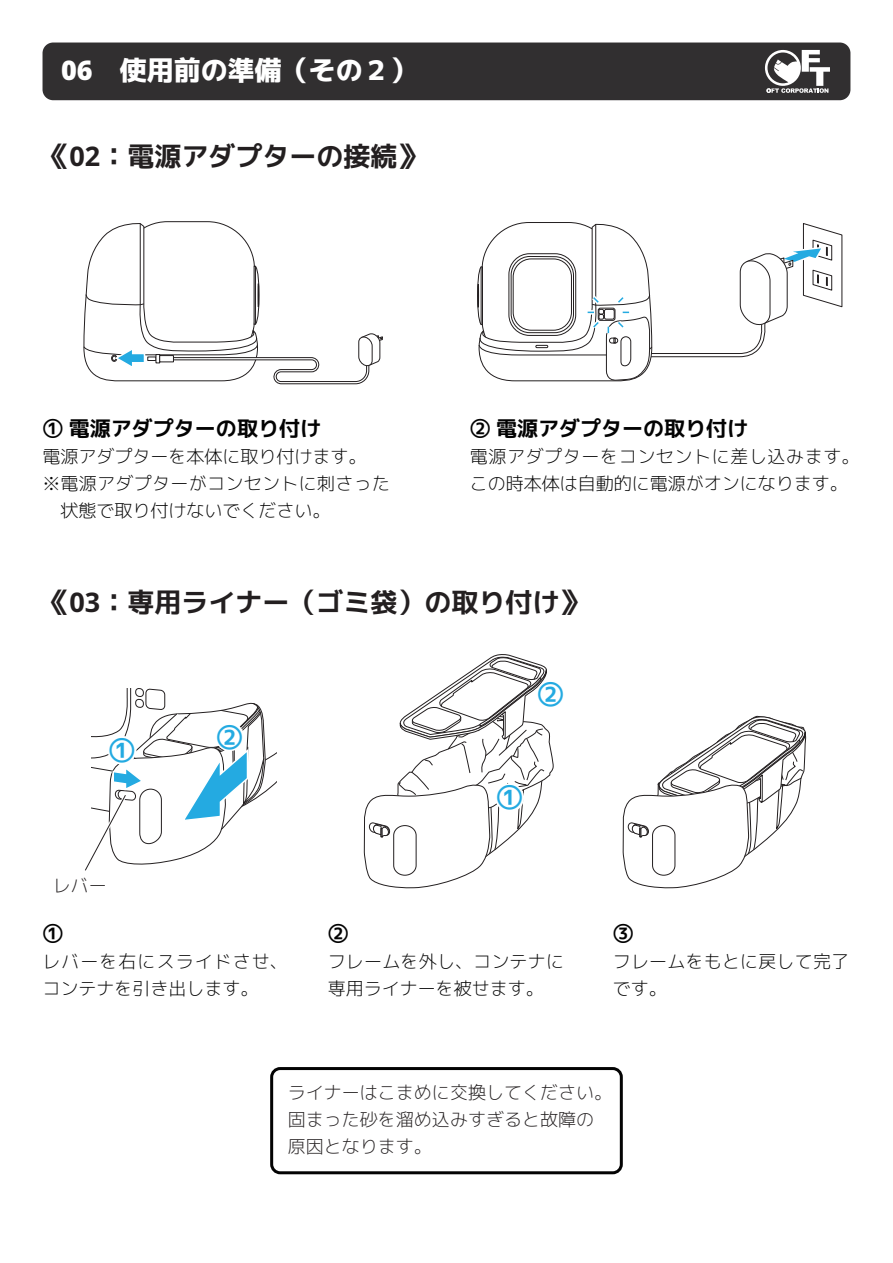
<style>
.page{position:relative;width:893px;height:1263px;background:#fff}
.page>*{position:absolute;margin:0;border:0;box-sizing:border-box;transform-origin:0 0}
.t1{font:700 27px "Koruri";color:#231f20}
.t2{font:800 27px "Koruri";color:#fff}
.t3{font:700 27px "Koruri";color:#24aae1}
.t4{font:700 21px "Koruri";color:#030303}
.t5{font:300 18px/27px "Koruri";letter-spacing:.005em;color:#030303}
.t6{font:300 18px/27px "Koruri";color:#231f20}
.t7{font:300 18px/27px "Koruri";letter-spacing:.055em;color:#030303}
</style>
<div class="page">
<div style="left:43px;top:43px;width:807px;height:57px;background:#312f30;border-radius:11px"></div>
<svg style="left:765px;top:50px;width:65px;height:43px"></svg>
<div style="left:270px;top:1067px;width:353px;height:107px;border:3px solid #030303;border-radius:9px"></div>
<svg style="left:622px;top:715px;width:185px;height:363px"></svg>
<svg style="left:477px;top:222px;width:366px;height:160px"></svg>
<svg style="left:83px;top:221px;width:300px;height:163px"></svg>
<svg style="left:364px;top:654px;width:190px;height:417px"></svg>
<svg style="left:85px;top:688px;width:192px;height:183px"></svg>
<div style="left:108px;top:736px;width:28px;height:29px;background:#fff;border-radius:50%"></div>
<div style="left:215px;top:722px;width:29px;height:29px;background:#fff;border-radius:50%"></div>
<div style="left:495px;top:783px;width:29px;height:29px;background:#fff;border-radius:50%"></div>
<div style="left:536px;top:680px;width:29px;height:29px;background:#fff;border-radius:50%"></div>
<h1 class="t2" style="left:61px;top:49px;width:357px">06　使用前の準備（その２）</h1>
<h1 class="t1" style="left:43px;top:137px;width:383px">《02：電源アダプターの接続》</h1>
<p class="t4" style="left:43px;top:414px;width:280px">① 電源アダプターの取り付け</p>
<p class="t5" style="left:43px;top:443px;width:349px">電源アダプターを本体に取り付けます。<br>※電源アダプターがコンセントに刺さった　状態で取り付けないでください。</p>
<p class="t4" style="left:470px;top:414px;width:280px">② 電源アダプターの取り付け</p>
<p class="t5" style="left:470px;top:443px;width:391px">電源アダプターをコンセントに差し込みます。この時本体は自動的に電源がオンになります。</p>
<h1 class="t1" style="left:43px;top:583px;width:545px">《03：専用ライナー（ゴミ袋）の取り付け》</h1>
<h1 class="t3" style="left:109px;top:731px;width:28px">①</h1>
<p class="t6" style="left:53px;top:872px;width:55px">レバー</p>
<h1 class="t3" style="left:216px;top:717px;width:28px">②</h1>
<p class="t4" style="left:43px;top:919px;width:22px">①</p>
<p class="t7" style="left:43px;top:948px;width:247px">レバーを右にスライドさせ、コンテナを引き出します。</p>
<h1 class="t3" style="left:537px;top:675px;width:28px">②</h1>
<h1 class="t3" style="left:496px;top:778px;width:28px">①</h1>
<p class="t4" style="left:328px;top:919px;width:22px">②</p>
<p class="t5" style="left:328px;top:948px;width:238px">フレームを外し、コンテナに専用ライナーを被せます。</p>
<p class="t4" style="left:613px;top:919px;width:22px">③</p>
<p class="t5" style="left:613px;top:948px;width:238px">フレームをもとに戻して完了です。</p>
<p class="t6" style="left:288px;top:1079px;width:325px">ライナーはこまめに交換してください。固まった砂を溜め込みすぎると故障の原因となります。</p>
</div>
